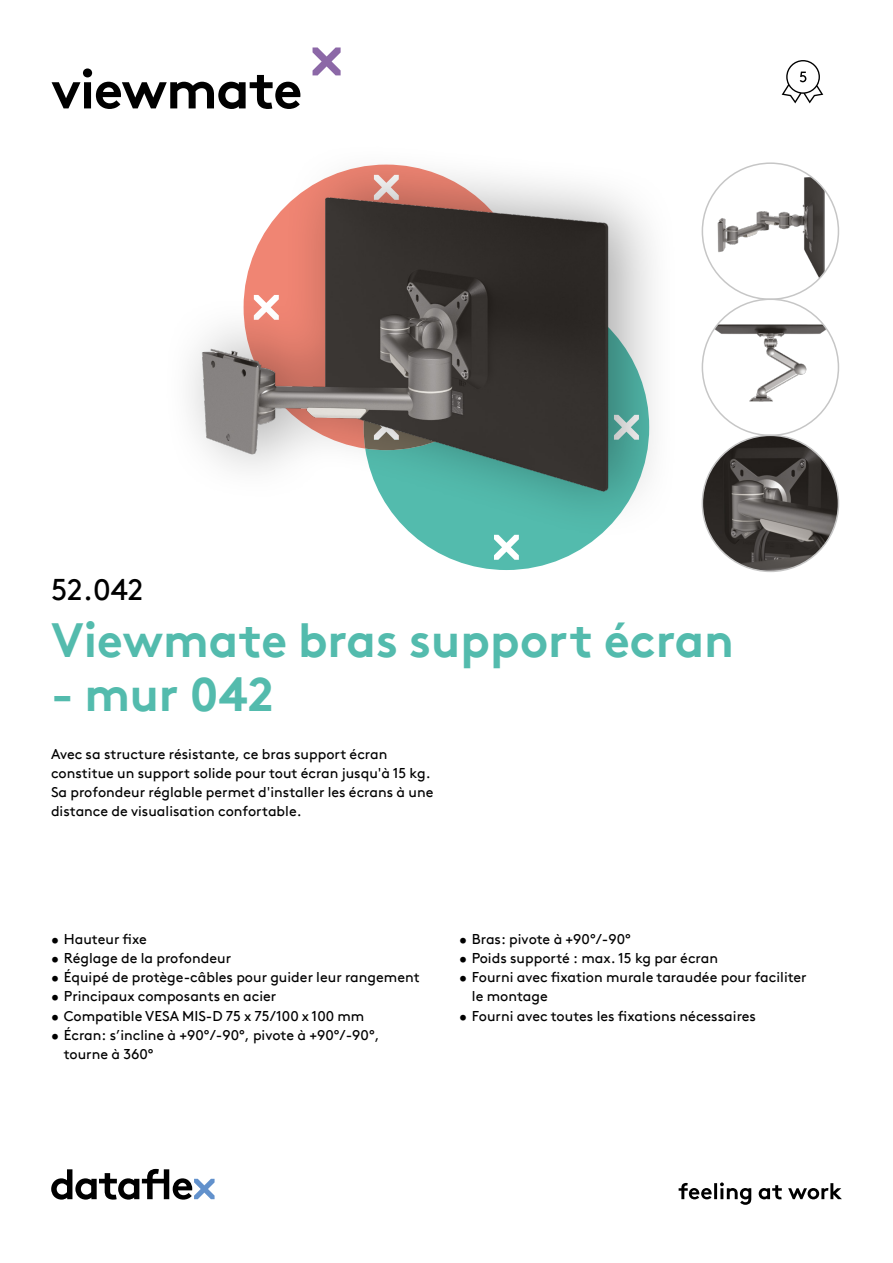
<style>
.page{position:relative;width:893px;height:1263px;background:#fff}
.page>*{position:absolute;margin:0;border:0;box-sizing:border-box;transform-origin:0 0}
.hoofdstuk{font:700 54px "Brown Pro TT";letter-spacing:-.02em;color:#000}
.productnaam{font:700 48px "Brown Pro TT";color:#53bbad}
.productnummer{font:30px "Brown Pro TT";color:#000}
.omschrijving{font:14.25px/19.2px "Brown Pro TT";color:#000}
</style>
<div class="page">
<svg style="left:51px;top:1169px;width:164px;height:30px"></svg>
<svg style="left:679px;top:1182px;width:163px;height:23px"></svg>
<svg style="left:313px;top:47px;width:28px;height:28px"></svg>
<img style="left:702px;top:163px;width:136px;height:136px;border-radius:68px">
<img style="left:702px;top:299px;width:136px;height:136px;border-radius:68px">
<img style="left:702px;top:435px;width:136px;height:136px;border-radius:68px">
<div style="left:161px;top:141px;width:519px;height:401px;background:#000;opacity:.35"></div>
<img style="left:168px;top:141px;width:473px;height:429px">
<svg style="left:782px;top:60px;width:41px;height:43px"></svg>
<p class="hoofdstuk" style="left:51px;top:46px;width:253px">viewmate</p>
<p class="productnummer" style="left:51px;top:566px;width:94px">52.042</p>
<p class="productnaam" style="left:51px;top:601px;width:684px">Viewmate bras support écran</p>
<p class="productnaam" style="left:51px;top:655px;width:224px">- mur 042</p>
<p class="omschrijving" style="left:51px;top:743px;width:384px">Avec sa structure résistante, ce bras support écran constitue un support solide pour tout écran jusqu'à 15 kg.<br>Sa profondeur réglable permet d'installer les écrans à une distance de visualisation confortable.</p>
<p class="omschrijving" style="left:51px;top:928px;width:97px">• Hauteur fixe</p>
<p class="omschrijving" style="left:51px;top:947px;width:182px">• Réglage de la profondeur</p>
<p class="omschrijving" style="left:51px;top:966px;width:370px">• Équipé de protège-câbles pour guider leur rangement</p>
<p class="omschrijving" style="left:51px;top:986px;width:227px">• Principaux composants en acier</p>
<p class="omschrijving" style="left:51px;top:1005px;width:315px">• Compatible VESA MIS-D 75 x 75/100 x 100 mm</p>
<p class="omschrijving" style="left:64px;top:1024px;width:317px;text-indent:-13px">• Écran: s’incline à +90°/-90°, pivote à +90°/-90°, tourne à 360°</p>
<p class="omschrijving" style="left:459px;top:928px;width:173px">• Bras: pivote à +90°/-90°</p>
<p class="omschrijving" style="left:459px;top:947px;width:260px">• Poids supporté : max. 15 kg par écran</p>
<p class="omschrijving" style="left:472px;top:966px;width:336px;text-indent:-13px">• Fourni avec fixation murale taraudée pour faciliter le montage</p>
<p class="omschrijving" style="left:459px;top:1005px;width:298px">• Fourni avec toutes les fixations nécessaires</p>
</div>
